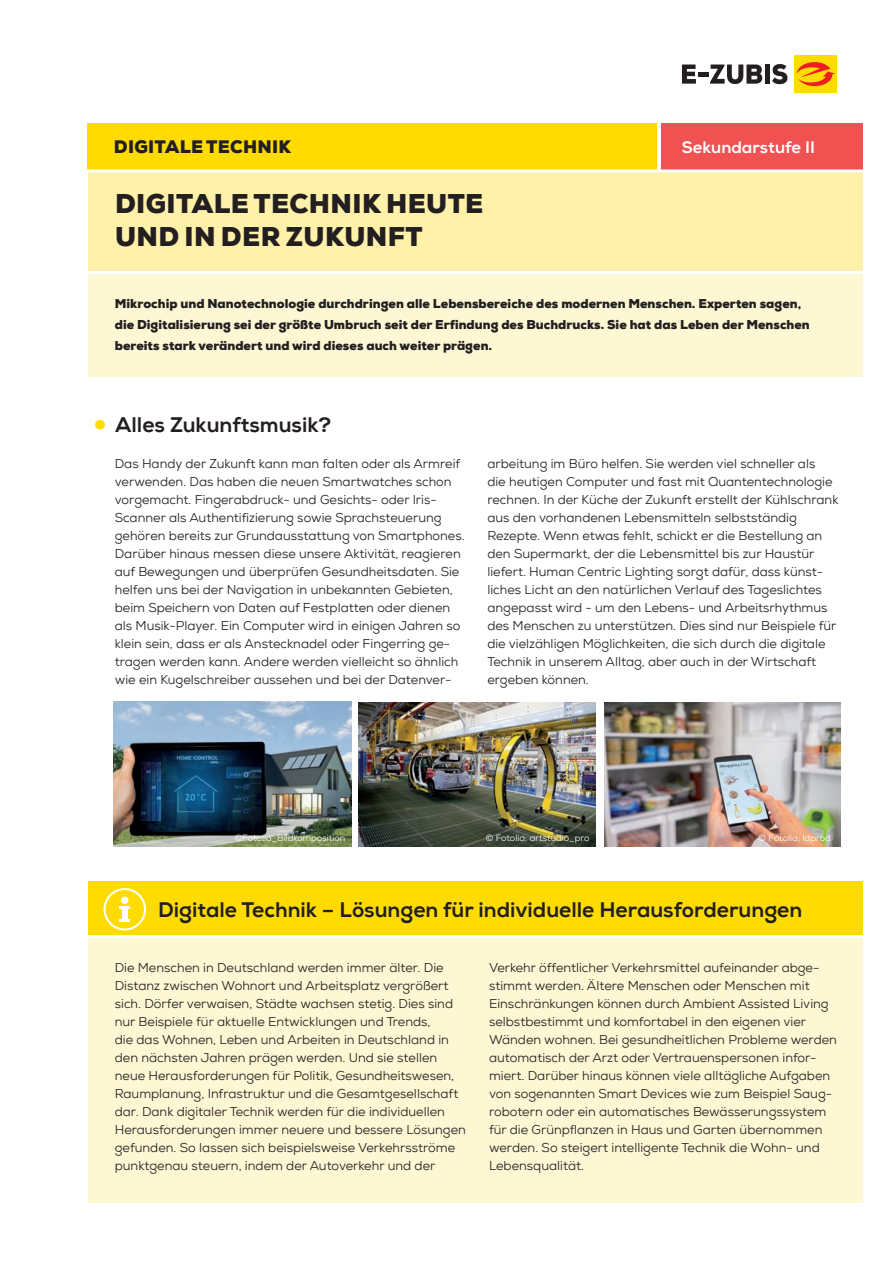
<style>
.page{position:relative;width:893px;height:1263px;background:#fff}
.page>*{position:absolute;margin:0;border:0;box-sizing:border-box;transform-origin:0 0}
.t1{font:900 27px/33px "Nexa";letter-spacing:.015em;color:#231f20}
.t2{font:21px "Nexa X Bold";color:#231f20}
.t3{font:900 18px "Nexa";letter-spacing:.015em;color:#231f20}
.t4{font:16.5px "Nexa X Bold";color:#fff}
.t5{font:12.75px/18px "Nexa";color:#231f20}
.t6{font:900 12.75px/21px "Nexa";color:#231f20}
.t7{font:9px "Nexa";color:#fff}
.s1{font-size:37.5px;color:#ffdc01}
</style>
<div class="page">
<svg style="left:682px;top:65px;width:14px;height:19px"></svg>
<hr style="left:698px;top:72px;width:10px;height:4px;background:#231f20">
<svg style="left:710px;top:65px;width:52px;height:19px"></svg>
<div style="left:765px;top:65px;width:5px;height:19px;background:#231f20"></div>
<svg style="left:772px;top:64px;width:15px;height:20px"></svg>
<div style="left:794px;top:55px;width:43px;height:38px;background:#ffdc01"></div>
<svg style="left:797px;top:62px;width:38px;height:24px"></svg>
<div style="left:88px;top:882px;width:774px;height:53px;background:#ffdc01"></div>
<div style="left:88px;top:938px;width:774px;height:264px;background:#fef7d4"></div>
<div style="left:104px;top:888px;width:42px;height:42px;border:2px solid #fff;border-radius:50%"></div>
<div style="left:122px;top:906px;width:6px;height:14px;background:#fff"></div>
<svg style="left:120px;top:919px;width:10px;height:3px"></svg>
<svg style="left:120px;top:906px;width:10px;height:3px"></svg>
<div style="left:121px;top:896px;width:7px;height:8px;background:#fff;border-radius:50%"></div>
<img style="left:114px;top:702px;width:237px;height:144px">
<img style="left:605px;top:702px;width:235px;height:144px">
<img style="left:359px;top:702px;width:236px;height:144px">
<div style="left:88px;top:272px;width:774px;height:105px;background:#fef7d4"></div>
<div style="left:88px;top:171px;width:774px;height:100px;background:#fff0aa"></div>
<hr style="left:82px;top:271px;width:792px;height:3px;background:#fff">
<div style="left:88px;top:123px;width:773px;height:48px;background:#ffdc01"></div>
<div style="left:659px;top:123px;width:203px;height:48px;background:#f05252"></div>
<hr style="left:657px;top:121px;width:4px;height:51px;background:#fff">
<hr style="left:82px;top:170px;width:792px;height:3px;background:#fff">
<h3 class="t3" style="left:114px;top:135px;width:179px">Digitale Techn ik</h3>
<p class="t4" style="left:682px;top:137px;width:134px">Sekundarstufe II</p>
<h1 class="t1" style="left:115px;top:187px;width:367px">Digitale Techn ik heute und in der Zukunft</h1>
<p class="t6" style="left:115px;top:294px;width:697px">Mikrochip und Nanotechnologie durchdringen alle Lebensbereiche des modernen Menschen. Experten sagen, die Digitalisierung sei der größte Umbruch seit der Erfindung des Buchdrucks. Sie hat das Leben der Menschen bereits stark verändert und wird dieses auch weiter prägen.</p>
<h2 class="t2" style="left:92px;top:412px;width:240px"><span class="s1">•</span> Alles Zukunftsmusik?</h2>
<p class="t5" style="left:115px;top:455px;width:351px">Das Handy der Zukunft kann man falten oder als Armreif verwenden. Das haben die neuen Smartwatches schon vorgemacht. Fingerabdruck- und Gesichts- oder Iris-Scanner als Authentifizierung sowie Sprachsteuerung gehören bereits zur Grundausstattung von Smartphones.<br>Darüber hinaus messen diese unsere Aktivität, reagieren auf Bewegungen und überprüfen Gesundheitsdaten. Sie helfen uns bei der Navigation in unbekannten Gebieten, beim Speichern von Daten auf Festplatten oder dienen als Musik-Player. Ein Computer wird in einigen Jahren so klein sein, dass er als Anstecknadel oder Fingerring ge&shy;tragen werden kann. Andere werden vielleicht so ähnlich wie ein Kugelschreiber aussehen und bei der Datenver-</p>
<p class="t5" style="left:487px;top:455px;width:353px">arbeitung im Büro helfen. Sie werden viel schneller als<br>die heutigen Computer und fast mit Quantentechnologie rechnen. In der Küche der Zukunft erstellt der Kühlschrank aus den vorhandenen Lebensmitteln selbstständig Rezepte. Wenn etwas fehlt, schickt er die Bestellung an den Supermarkt, der die Lebensmittel bis zur Haustür liefert. Human Centric Lighting sorgt dafür, dass künst&shy;liches Licht an den natürlichen Verlauf des Tageslichtes angepasst wird - um den Lebens- und Arbeitsrhythmus des Menschen zu unterstützen. Dies sind nur Beispiele für die vielzähligen Möglichkeiten, die sich durch die digitale Technik in unserem Alltag, aber auch in der Wirtschaft ergeben können.</p>
<p class="t7" style="left:235px;top:832px;width:112px">©Fotolia_Bildkomposition</p>
<p class="t7" style="left:486px;top:832px;width:105px">© Fotolia; artstudio_pro</p>
<p class="t7" style="left:759px;top:832px;width:74px">© Fotolia; ldprod</p>
<h2 class="t2" style="left:158px;top:897px;width:646px">Digitale Technik – Lösungen für individuelle Herausforderungen</h2>
<p class="t5" style="left:115px;top:959px;width:353px">Die Menschen in Deutschland werden immer älter. Die Distanz zwischen Wohnort und Arbeitsplatz vergrößert sich. Dörfer verwaisen, Städte wachsen stetig. Dies sind nur Beispiele für aktuelle Entwicklungen und Trends,<br>die das Wohnen, Leben und Arbeiten in Deutschland in den nächsten Jahren prägen werden. Und sie stellen neue Herausforderungen für Politik, Gesundheitswesen, Raumplanung, Infrastruktur und die Gesamtgesellschaft dar. Dank digitaler Technik werden für die individuellen Herausforderungen immer neuere und bessere Lösungen gefunden. So lassen sich beispielsweise Verkehrsströme punktgenau steuern, indem der Autoverkehr und der</p>
<p class="t5" style="left:489px;top:959px;width:350px">Verkehr öffentlicher Verkehrsmittel aufeinander abge&shy;stimmt werden. Ältere Menschen oder Menschen mit Einschränkungen können durch Ambient Assisted Living selbstbestimmt und komfortabel in den eigenen vier Wänden wohnen. Bei gesundheitlichen Probleme werden automatisch der Arzt oder Vertrauenspersonen infor&shy;miert. Darüber hinaus können viele alltägliche Aufgaben von sogenannten Smart Devices wie zum Beispiel Saug&shy;robotern oder ein automatisches Bewässerungssystem für die Grünpflanzen in Haus und Garten übernommen werden. So steigert intelligente Technik die Wohn- und Lebensqualität.</p>
</div>
